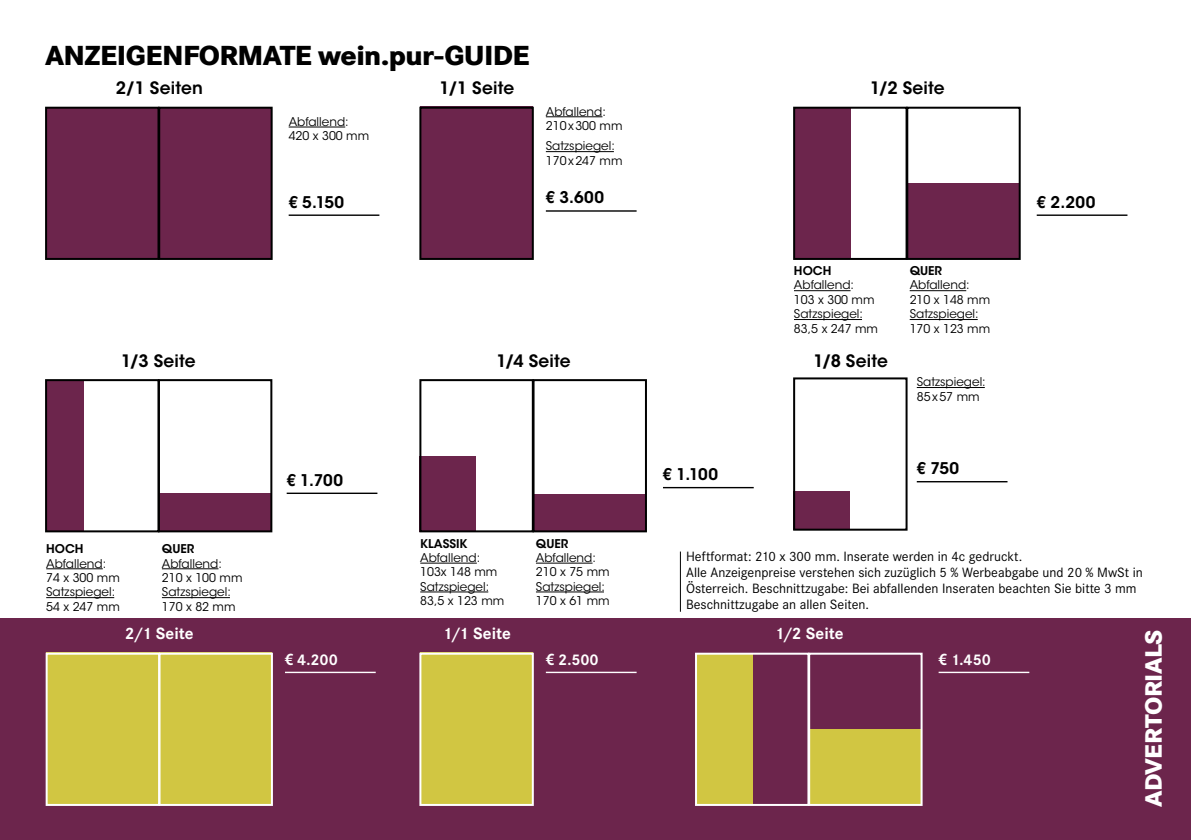
<style>
.page{position:relative;width:1191px;height:840px;background:#fff}
.page>*{position:absolute;margin:0;border:0;box-sizing:border-box;transform-origin:0 0}
.t1{font:800 28.6px "Corporate S";letter-spacing:-.02em;color:#000}
.t2{font:800 24.6px "Corporate S";letter-spacing:-.02em;color:#fff}
.t3{font:600 17px "ITC Avant Garde Std";letter-spacing:.01em;color:#000}
.t4{font:700 17px "Corporate S";letter-spacing:.005em;color:#fff}
.t5{font:600 16px "ITC Avant Garde Std";letter-spacing:.025em;color:#000}
.t6{font:700 16px "Corporate S";letter-spacing:-.005em;color:#fff}
.t7{font:14px/16px "Corporate S";color:#000}
.t8{font:12px/14.4px "ITC Avant Garde Std";color:#000}
.t9{font:600 12px "ITC Avant Garde Std";color:#000}
.s1{font-family:"Frutiger LT Std";font-stretch:condensed}
</style>
<div class="page">
<div style="left:0;top:618px;width:1191px;height:221px;background:#6c254c"></div>
<hr style="left:916px;top:387px;width:68px;height:1px;background:#000">
<hr style="left:916px;top:480px;width:91px;height:2px;background:#000">
<div style="left:793px;top:491px;width:56px;height:38px;background:#6c254c"></div>
<div style="left:793px;top:377px;width:114px;height:153px;border:2px solid #000"></div>
<hr style="left:1036px;top:214px;width:91px;height:2px;background:#000">
<hr style="left:909px;top:290px;width:57px;height:1px;background:#000">
<hr style="left:909px;top:319px;width:68px;height:1px;background:#000">
<hr style="left:794px;top:290px;width:56px;height:1px;background:#000">
<hr style="left:794px;top:319px;width:68px;height:1px;background:#000">
<div style="left:907px;top:184px;width:112px;height:75px;background:#6c254c"></div>
<div style="left:906px;top:107px;width:114px;height:153px;border:2px solid #000"></div>
<div style="left:794px;top:108px;width:56px;height:151px;background:#6c254c"></div>
<div style="left:793px;top:107px;width:114px;height:153px;border:2px solid #000"></div>
<div style="left:420px;top:107px;width:113px;height:151px;background:#6c254c"></div>
<hr style="left:546px;top:116px;width:56px;height:1px;background:#000">
<hr style="left:546px;top:151px;width:68px;height:1px;background:#000">
<hr style="left:546px;top:210px;width:90px;height:1px;background:#000">
<div style="left:419px;top:107px;width:115px;height:153px;border:2px solid #000"></div>
<hr style="left:162px;top:568px;width:56px;height:1px;background:#000">
<hr style="left:162px;top:597px;width:68px;height:1px;background:#000">
<hr style="left:46px;top:568px;width:57px;height:1px;background:#000">
<hr style="left:46px;top:597px;width:68px;height:1px;background:#000">
<hr style="left:287px;top:492px;width:90px;height:1px;background:#000">
<div style="left:46px;top:380px;width:38px;height:151px;background:#6c254c"></div>
<div style="left:45px;top:379px;width:114px;height:153px;border:2px solid #000"></div>
<div style="left:159px;top:493px;width:112px;height:38px;background:#6c254c"></div>
<div style="left:158px;top:379px;width:114px;height:153px;border:2px solid #000"></div>
<hr style="left:289px;top:127px;width:56px;height:1px;background:#000">
<hr style="left:289px;top:214px;width:90px;height:2px;background:#000">
<div style="left:158px;top:107px;width:115px;height:153px;background:#6c254c;border:2px solid #000"></div>
<div style="left:45px;top:107px;width:114px;height:153px;background:#6c254c;border:2px solid #000"></div>
<div style="left:419px;top:456px;width:56px;height:75px;background:#6c254c"></div>
<hr style="left:663px;top:486px;width:90px;height:2px;background:#000">
<hr style="left:536px;top:562px;width:56px;height:1px;background:#000">
<hr style="left:536px;top:591px;width:68px;height:1px;background:#000">
<hr style="left:420px;top:562px;width:57px;height:1px;background:#000">
<hr style="left:420px;top:591px;width:68px;height:1px;background:#000">
<div style="left:533px;top:494px;width:113px;height:37px;background:#6c254c"></div>
<div style="left:532px;top:379px;width:115px;height:153px;border:2px solid #000"></div>
<div style="left:419px;top:379px;width:115px;height:153px;border:2px solid #000"></div>
<hr style="left:938px;top:671px;width:91px;height:1px;background:#fff">
<div style="left:809px;top:729px;width:112px;height:75px;background:#d1c642"></div>
<div style="left:808px;top:652px;width:114px;height:153px;border:2px solid #fff"></div>
<div style="left:696px;top:653px;width:56px;height:151px;background:#d1c642"></div>
<div style="left:695px;top:652px;width:114px;height:153px;border:2px solid #fff"></div>
<div style="left:420px;top:652px;width:113px;height:151px;background:#d1c642"></div>
<hr style="left:546px;top:671px;width:90px;height:1px;background:#fff">
<div style="left:419px;top:652px;width:115px;height:153px;border:2px solid #fff"></div>
<hr style="left:285px;top:671px;width:91px;height:1px;background:#fff">
<div style="left:159px;top:652px;width:113px;height:151px;background:#d1c642"></div>
<div style="left:158px;top:652px;width:115px;height:153px;border:2px solid #fff"></div>
<div style="left:47px;top:652px;width:112px;height:151px;background:#d1c642"></div>
<div style="left:46px;top:652px;width:114px;height:153px;border:2px solid #fff"></div>
<hr style="left:680px;top:551px;width:1px;height:60px;background:#000">
<h1 class="t1" style="left:45px;top:38px;width:486px">ANZEIGENFORMATE wein.pur-GUIDE</h1>
<h3 class="t3" style="left:116px;top:77px;width:88px">2/1 Seiten</h3>
<p class="t8" style="left:289px;top:114px;width:82px">Abfallend:<br>420 x 300 mm</p>
<h3 class="t5" style="left:289px;top:191px;width:57px">€ 5.150</h3>
<h3 class="t3" style="left:439px;top:77px;width:76px">1/1 Seite</h3>
<p class="t8" style="left:546px;top:104px;width:78px">Abfallend:<br>210x300 mm</p>
<p class="t8" style="left:546px;top:139px;width:78px">Satzspiegel:<br>170x247 mm</p>
<h3 class="t5" style="left:546px;top:187px;width:60px">€ 3.600</h3>
<h3 class="t3" style="left:121px;top:349px;width:76px">1/3 Seite</h3>
<p class="t9" style="left:46px;top:541px;width:39px">HOCH</p>
<p class="t8" style="left:46px;top:556px;width:75px">Abfallend:<br>74 x 300 mm<br>Satzspiegel:<br>54 x 247 mm</p>
<p class="t9" style="left:162px;top:541px;width:34px">QUER</p>
<p class="t8" style="left:162px;top:556px;width:82px">Abfallend:<br>210 x 100 mm<br>Satzspiegel:<br>170 x 82 mm</p>
<h3 class="t4" style="left:125px;top:623px;width:70px">2/1 Seite</h3>
<h3 class="t5" style="left:287px;top:469px;width:58px">€ 1.700</h3>
<h3 class="t6" style="left:285px;top:649px;width:54px"><span class="s1">€</span> 4.200</h3>
<h3 class="t3" style="left:496px;top:349px;width:76px">1/4 Seite</h3>
<p class="t9" style="left:420px;top:535px;width:49px">KLASSIK</p>
<p class="t8" style="left:420px;top:550px;width:86px">Abfallend:<br>103x 148 mm<br>Satzspiegel:<br>83,5 x 123 mm</p>
<h3 class="t4" style="left:443px;top:623px;width:69px">1/1 Seite</h3>
<p class="t9" style="left:536px;top:535px;width:34px">QUER</p>
<p class="t8" style="left:536px;top:550px;width:75px">Abfallend:<br>210 x 75 mm<br>Satzspiegel:<br>170 x 61 mm</p>
<h3 class="t6" style="left:546px;top:649px;width:54px"><span class="s1">€</span> 2.500</h3>
<h3 class="t5" style="left:663px;top:463px;width:57px">€ 1.100</h3>
<h3 class="t3" style="left:870px;top:77px;width:76px">1/2 Seite</h3>
<p class="t9" style="left:794px;top:263px;width:39px">HOCH</p>
<p class="t8" style="left:794px;top:278px;width:86px">Abfallend:<br>103 x 300 mm<br>Satzspiegel:<br>83,5 x 247 mm</p>
<h3 class="t3" style="left:813px;top:349px;width:76px">1/8 Seite</h3>
<p class="t9" style="left:909px;top:263px;width:34px">QUER</p>
<p class="t8" style="left:909px;top:278px;width:82px">Abfallend:<br>210 x 148 mm<br>Satzspiegel:<br>170 x 123 mm</p>
<p class="t8" style="left:916px;top:375px;width:70px">Satzspiegel:<br>85x57 mm</p>
<h3 class="t5" style="left:916px;top:458px;width:44px">€ 750</h3>
<h3 class="t5" style="left:1036px;top:191px;width:60px">€ 2.200</h3>
<p class="t7" style="left:686px;top:548px;width:458px">Heftformat: 210 x 300 mm. Inserate werden in 4c gedruckt.<br>Alle Anzeigenpreise verstehen sich zuzüglich 5 % Werbeabgabe und 20 % MwSt in Österreich. Beschnittzugabe: Bei abfallenden Inseraten beachten Sie bitte 3 mm Beschnittzugabe an allen Seiten.</p>
<h3 class="t4" style="left:775px;top:623px;width:70px">1/2 Seite</h3>
<h3 class="t6" style="left:938px;top:649px;width:54px"><span class="s1">€</span> 1.450</h3>
<h2 class="t2" style="left:1139px;top:806px;width:179px;rotate:-90deg">ADVERTORIALS</h2>
</div>
